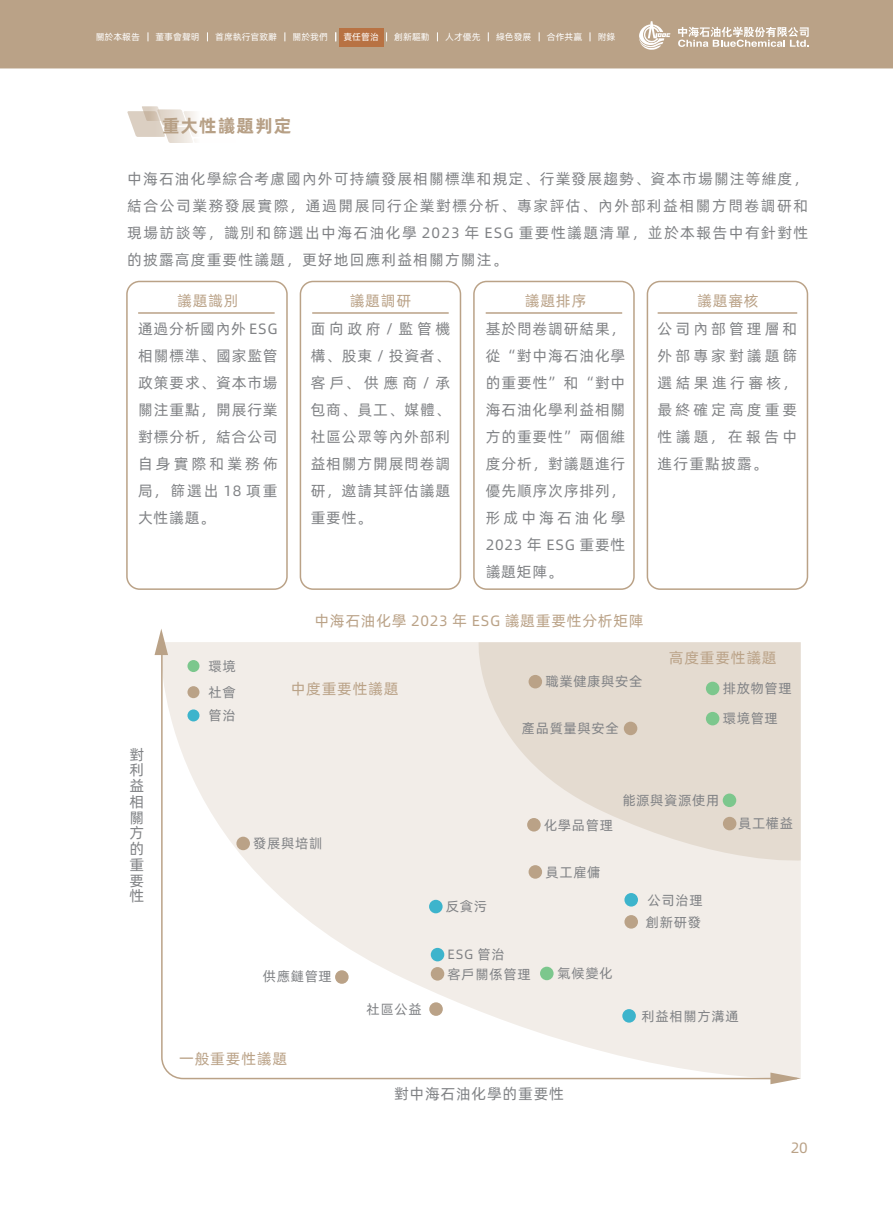
<style>
.page{position:relative;width:893px;height:1212px;background:#fff}
.page>*{position:absolute;margin:0;border:0;box-sizing:border-box;transform-origin:0 0}
.t1{font:18px "Alibaba Pu Hui Ti B";letter-spacing:.05em;color:#b7a086}
.t2{font:15px/27px "Alibaba Pu Hui Ti R";letter-spacing:.06em;color:#808285;text-align:justify}
.t3{font:15px "Alibaba Pu Hui Ti R";letter-spacing:.05em;color:#baa287}
.t4{font:13.5px/22px "Alibaba Pu Hui Ti R";letter-spacing:.05em;color:#808285}
.t5{font:9px "Alibaba Pu Hui Ti R";color:#fff}
</style>
<div class="page">
<div style="left:0;top:0;width:893px;height:68px;background:#baa287"></div>
<div style="left:339px;top:28px;width:44px;height:18px;background:#b87243"></div>
<svg style="left:639px;top:21px;width:31px;height:29px"></svg>
<svg style="left:678px;top:27px;width:131px;height:20px"></svg>
<svg style="left:127px;top:106px;width:69px;height:37px"></svg>
<div style="left:126px;top:281px;width:162px;height:309px;border:2px solid #baa287;border-radius:13px"></div>
<div style="left:300px;top:281px;width:161px;height:309px;border:2px solid #baa287;border-radius:13px"></div>
<div style="left:473px;top:281px;width:162px;height:309px;border:2px solid #baa287;border-radius:13px"></div>
<div style="left:647px;top:281px;width:161px;height:309px;border:2px solid #baa287;border-radius:13px"></div>
<svg style="left:161px;top:642px;width:640px;height:438px;fill:#f2ede8"></svg>
<svg style="left:477px;top:642px;width:324px;height:220px;background:#e7dfd5"></svg>
<svg style="left:155px;top:629px;width:13px;height:26px"></svg>
<svg style="left:770px;top:1072px;width:31px;height:12px"></svg>
<div style="left:335px;top:970px;width:14px;height:14px;background:#baa287;border-radius:50%"></div>
<div style="left:429px;top:1002px;width:14px;height:14px;background:#baa287;border-radius:50%"></div>
<div style="left:540px;top:967px;width:14px;height:13px;background:#7cc78d;border-radius:50%"></div>
<div style="left:622px;top:1009px;width:14px;height:13px;background:#3db4cc;border-radius:50%"></div>
<div style="left:431px;top:967px;width:13px;height:13px;background:#baa287;border-radius:50%"></div>
<div style="left:431px;top:948px;width:13px;height:13px;background:#3db4cc;border-radius:50%"></div>
<div style="left:429px;top:900px;width:14px;height:13px;background:#3db4cc;border-radius:50%"></div>
<div style="left:529px;top:865px;width:13px;height:14px;background:#baa287;border-radius:50%"></div>
<div style="left:527px;top:818px;width:14px;height:13px;background:#baa287;border-radius:50%"></div>
<div style="left:529px;top:675px;width:13px;height:13px;background:#baa287;border-radius:50%"></div>
<div style="left:706px;top:682px;width:13px;height:13px;background:#7cc78d;border-radius:50%"></div>
<div style="left:706px;top:712px;width:13px;height:13px;background:#7cc78d;border-radius:50%"></div>
<div style="left:723px;top:793px;width:13px;height:14px;background:#7cc78d;border-radius:50%"></div>
<div style="left:723px;top:817px;width:13px;height:13px;background:#baa287;border-radius:50%"></div>
<div style="left:624px;top:722px;width:13px;height:13px;background:#baa287;border-radius:50%"></div>
<div style="left:236px;top:837px;width:14px;height:13px;background:#baa287;border-radius:50%"></div>
<div style="left:624px;top:893px;width:14px;height:13px;background:#3db4cc;border-radius:50%"></div>
<div style="left:624px;top:915px;width:14px;height:13px;background:#baa287;border-radius:50%"></div>
<hr style="left:138px;top:312px;width:137px;height:2px;background:#baa287">
<hr style="left:312px;top:312px;width:137px;height:2px;background:#baa287">
<hr style="left:486px;top:312px;width:136px;height:2px;background:#baa287">
<hr style="left:658px;top:312px;width:139px;height:2px;background:#baa287">
<div style="left:187px;top:660px;width:12px;height:12px;background:#7cc78d;border-radius:50%"></div>
<div style="left:187px;top:686px;width:12px;height:12px;background:#baa287;border-radius:50%"></div>
<div style="left:187px;top:709px;width:12px;height:12px;background:#3db4cc;border-radius:50%"></div>
<p class="t5" style="left:96px;top:30px;width:46px">關於本報告</p>
<p class="t5" style="left:155px;top:30px;width:46px">董事會聲明</p>
<p class="t5" style="left:215px;top:30px;width:63px">首席執行官致辭</p>
<p class="t5" style="left:293px;top:30px;width:37px">關於我們</p>
<p class="t5" style="left:343px;top:30px;width:37px">責任管治</p>
<p class="t5" style="left:394px;top:30px;width:37px">創新驅動</p>
<p class="t5" style="left:445px;top:30px;width:37px">人才優先</p>
<p class="t5" style="left:496px;top:30px;width:37px">綠色發展</p>
<p class="t5" style="left:547px;top:30px;width:37px">合作共贏</p>
<p class="t5" style="left:598px;top:30px;width:19px">附錄</p>
<p class="t1" style="left:162px;top:112px;width:131px">重大性議題判定</p>
<p class="t2" style="left:127px;top:164px;width:682px">中海石油化學綜合考慮國內外可持續發展相關標準和規定、行業發展趨勢、資本市場關注等維度，結合公司業務發展實際，通過開展同行企業對標分析、專家評估、內外部利益相關方問卷調研和現場訪談等，識別和篩選出中海石油化學 2023 年 ESG 重要性議題清單，並於本報告中有針對性的披露高度重要性議題，更好地回應利益相關方關注。</p>
<p class="t3" style="left:177px;top:289px;width:63px">議題識別</p>
<p class="t3" style="left:350px;top:289px;width:63px">議題調研</p>
<p class="t3" style="left:525px;top:289px;width:63px">議題排序</p>
<p class="t3" style="left:697px;top:289px;width:63px">議題審核</p>
<p class="t2" style="left:138px;top:315px;width:141px">通過分析國內外 ESG相關標準、國家監管政策要求、資本市場關注重點，開展行業對標分析，結合公司自身實際和業務佈局，篩選出 18 項重大性議題。</p>
<p class="t2" style="left:311px;top:315px;width:141px">面向政府/監管機構、股東 / 投資者、客戶、供應商/承包商、員工、媒體、社區公眾等內外部利益相關方開展問卷調研，邀請其評估議題重要性。</p>
<p class="t2" style="left:658px;top:315px;width:141px">公司內部管理層和外部專家對議題篩選結果進行審核，最終確定高度重要性議題，在報告中進行重點披露。</p>
<p class="t2" style="left:486px;top:315px;width:141px">基於問卷調研結果，從“對中海石油化學的重要性”和“對中海石油化學利益相關方的重要性”兩個維度分析，對議題進行優先順序次序排列，形成中海石油化學2023 年 ESG 重要性議題矩陣。</p>
<p class="t2" style="left:130px;top:746px;width:16px;line-height:15.8px">對利益相關方的重要性</p>
<p class="t4" style="left:208px;top:654px;width:29px">環境</p>
<p class="t4" style="left:208px;top:704px;width:29px">管治</p>
<p class="t4" style="left:208px;top:680px;width:29px">社會</p>
<p class="t3" style="left:314px;top:610px;width:331px">中海石油化學 2023 年 ESG 議題重要性分析矩陣</p>
<p class="t3" style="left:291px;top:677px;width:109px">中度重要性議題</p>
<p class="t4" style="left:545px;top:670px;width:99px">職業健康與安全</p>
<p class="t4" style="left:522px;top:716px;width:99px">產品質量與安全</p>
<p class="t3" style="left:669px;top:646px;width:109px">高度重要性議題</p>
<p class="t4" style="left:723px;top:677px;width:71px">排放物管理</p>
<p class="t4" style="left:723px;top:707px;width:57px">環境管理</p>
<p class="t4" style="left:253px;top:832px;width:71px">發展與培訓</p>
<p class="t4" style="left:263px;top:965px;width:71px">供應鏈管理</p>
<p class="t4" style="left:367px;top:997px;width:57px">社區公益</p>
<p class="t4" style="left:446px;top:895px;width:43px">反貪污</p>
<p class="t4" style="left:448px;top:943px;width:59px">ESG 管治</p>
<p class="t4" style="left:448px;top:962px;width:85px">客戶關係管理</p>
<p class="t4" style="left:544px;top:813px;width:71px">化學品管理</p>
<p class="t4" style="left:622px;top:788px;width:99px">能源與資源使用</p>
<p class="t4" style="left:545px;top:860px;width:57px">員工雇傭</p>
<p class="t4" style="left:646px;top:888px;width:58px">公司治理創新研發</p>
<p class="t4" style="left:738px;top:812px;width:57px">員工權益</p>
<p class="t4" style="left:558px;top:961px;width:57px">氣候變化</p>
<p class="t4" style="left:642px;top:1004px;width:99px">利益相關方溝通</p>
<p class="t3" style="left:179px;top:1047px;width:109px">一般重要性議題</p>
<p class="t2" style="left:394px;top:1079px;width:171px">對中海石油化學的重要性</p>
<p class="t3" style="left:791px;top:1136px;width:19px">20</p>
</div>
